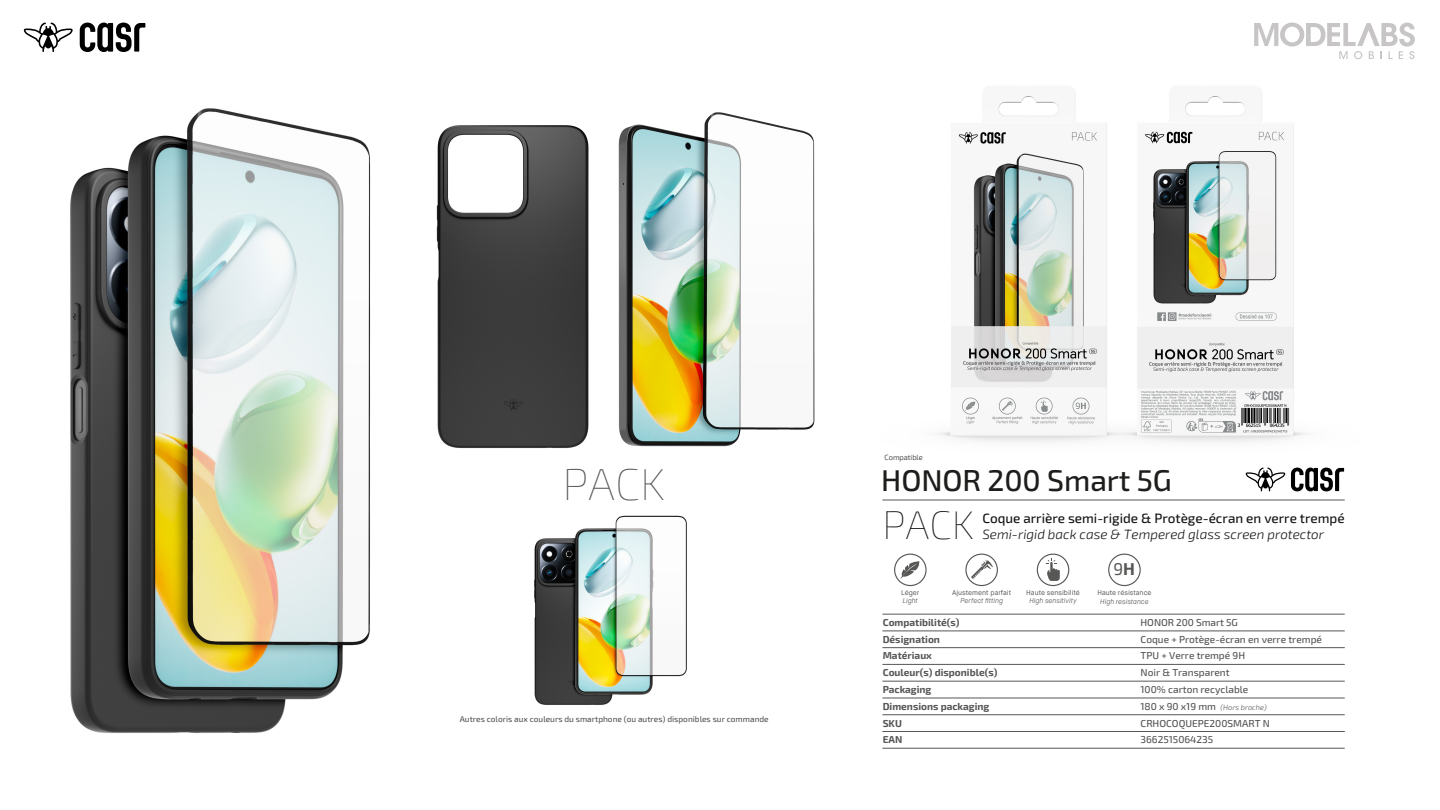
<style>
.page{position:relative;width:1440px;height:810px;background:#fff}
.page>*{position:absolute;margin:0;border:0;box-sizing:border-box;transform-origin:0 0}
.t1{font:100 44.62px "Exo 2";color:#575756}
.t2{font:100 39.83px "Exo 2";color:#181716}
.t3{font:500 30px "Exo 2";letter-spacing:-.005em;color:#1d1d1b}
.t4{font:17.1px "Exo 2";color:#575756}
.t5{font:500 13.42px "Exo 2";color:#181716}
.t6{font:italic 300 13.42px "Exo 2";color:#181716}
.t7{font:500 10.05px/16.8px "Exo 2";color:#575756}
.t8{font:700 10.05px/16.8px "Exo 2";color:#575756}
.t9{font:500 8.25px "Exo 2";color:#575756}
.t10{font:italic 300 7.5px "Exo 2";color:#575756}
.t11{font:300 7.5px "Exo 2";letter-spacing:-.005em;color:#1d1d1b}
.t12{font:6.98px "Maison Neue";color:#575756}
.t13{font:italic 300 6.98px "Maison Neue";color:#575756}
.s1{font-weight:700}
.s2{font-weight:500;font-style:normal;font-size:10.05px}
</style>
<div class="page">
<img style="left:882px;top:59px;width:477px;height:441px">
<svg style="left:1254px;top:23px;width:161px;height:36px"></svg>
<img style="left:445px;top:125px;width:144px;height:323px">
<hr style="left:882px;top:631px;width:463px;height:1px;background:#575756">
<hr style="left:882px;top:647px;width:463px;height:1px;background:#575756">
<hr style="left:882px;top:614px;width:463px;height:1px;background:#575756">
<hr style="left:882px;top:664px;width:463px;height:1px;background:#575756">
<hr style="left:882px;top:681px;width:463px;height:1px;background:#575756">
<hr style="left:882px;top:698px;width:463px;height:1px;background:#575756">
<hr style="left:882px;top:714px;width:463px;height:1px;background:#575756">
<hr style="left:882px;top:731px;width:463px;height:1px;background:#575756">
<hr style="left:882px;top:748px;width:463px;height:1px;background:#575756">
<hr style="left:882px;top:500px;width:463px;height:1px;background:#575756">
<svg style="left:894px;top:554px;width:33px;height:32px"></svg>
<svg style="left:965px;top:554px;width:33px;height:32px"></svg>
<svg style="left:1108px;top:554px;width:33px;height:32px"></svg>
<svg style="left:1037px;top:554px;width:32px;height:32px"></svg>
<img style="left:70px;top:108px;width:375px;height:625px">
<svg style="left:1291px;top:468px;width:53px;height:23px"></svg>
<svg style="left:1246px;top:468px;width:39px;height:23px"></svg>
<svg style="left:80px;top:23px;width:65px;height:29px"></svg>
<svg style="left:24px;top:23px;width:49px;height:29px"></svg>
<img style="left:534px;top:515px;width:153px;height:190px">
<img style="left:618px;top:112px;width:197px;height:335px">
<h1 class="t1" style="left:562px;top:455px;width:104px">PACK</h1>
<p class="t9" style="left:460px;top:713px;width:310px">Autres coloris aux couleurs du smartphone (ou autres) disponibles sur commande</p>
<p class="t11" style="left:885px;top:452px;width:40px">Compatible</p>
<h3 class="t3" style="left:881px;top:461px;width:292px">HONOR 200 Smart 5G</h3>
<h2 class="t2" style="left:882px;top:499px;width:93px">PACK</h2>
<h3 class="t5" style="left:982px;top:509px;width:364px">Coque arrière semi-rigide &amp; Protège-écran en verre trempé</h3>
<h3 class="t6" style="left:982px;top:525px;width:343px">Semi-rigid back case &amp; Tempered glass screen protector</h3>
<h3 class="t4" style="left:1113px;top:558px;width:23px">9<span class="s1">H</span></h3>
<p class="t12" style="left:901px;top:588px;width:20px">Léger</p>
<p class="t13" style="left:903px;top:596px;width:17px">Light</p>
<p class="t12" style="left:952px;top:588px;width:61px">Ajustement parfait</p>
<p class="t13" style="left:960px;top:596px;width:44px">Perfect fitting</p>
<p class="t12" style="left:1026px;top:588px;width:55px">Haute sensibilité</p>
<p class="t13" style="left:1029px;top:596px;width:49px">High sensitivity</p>
<p class="t12" style="left:1097px;top:589px;width:56px">Haute résistance</p>
<p class="t13" style="left:1100px;top:597px;width:50px">High resistance</p>
<p class="t8" style="left:883px;top:613px;width:116px">Compatibilité(s)<br>Désignation<br>Matériaux<br>Couleur(s) disponible(s)<br>Packaging<br>Dimensions packaging<br>SKU<br>EAN</p>
<p class="t7" style="left:1141px;top:613px;width:183px">HONOR 200 Smart 5G<br>Coque + Protège-écran en verre trempé<br>TPU + Verre trempé 9H<br>Noir &amp; Transparent<br>100% carton recyclable</p>
<p class="t10" style="left:1141px;top:702px;width:128px"><span class="s2">180 x 90 x19 mm</span> (Hors broche)</p>
<p class="t7" style="left:1141px;top:714px;width:131px">CRHOCOQUEPE200SMART N<br>3662515064235</p>
</div>
